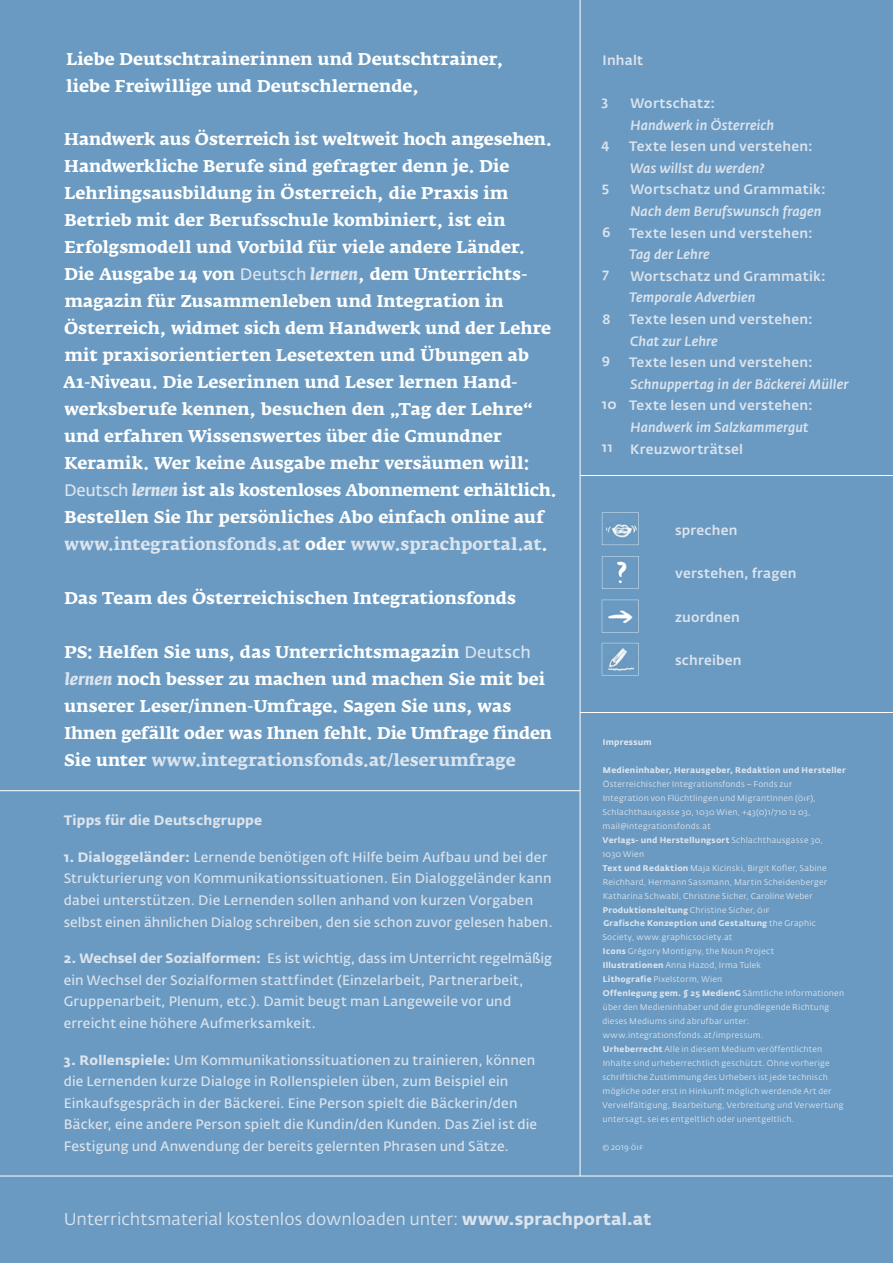
<style>
.page{position:relative;width:893px;height:1263px;background:#6a9ac1}
.page>*{position:absolute;margin:0;border:0;box-sizing:border-box;transform-origin:0 0}
.t1{font:700 16.8px/27px "Fedra Serif A Pro";color:#fff}
.t2{font:16.8px "Fedra Sans Alt Std";color:#dce4ee}
.t3{font:600 13.5px/21.6px "Fedra Sans Alt Std";letter-spacing:.01em;color:#dce4ee}
.t4{font:500 13.5px "Fedra Sans Alt Std";letter-spacing:.015em;color:#dce4ee}
.t5{font:italic 500 13.5px "Fedra Sans Alt Std";letter-spacing:.01em;color:#dce4ee}
.t6{font:700 13.5px "Fedra Sans Alt Std";letter-spacing:.015em;color:#dce4ee}
.t7{font:8.25px/14px "Fedra Sans Alt Std";letter-spacing:.03em;color:#dce4ee}
.t8{font:700 8.25px "Fedra Sans Alt Std";letter-spacing:.03em;color:#dce4ee}
.s1{font-family:"Fedra Sans Alt Std";font-weight:600;font-size:16.5px;color:#dce4ee}
.s2{font-style:italic;color:#dce4ee}
.s3{color:#dce4ee}
.s4{font-weight:700}
</style>
<div class="page">
<hr style="left:580px;top:0;width:1px;height:1176px;background:#fff">
<hr style="left:580px;top:475px;width:313px;height:1px;background:#fff">
<hr style="left:580px;top:712px;width:313px;height:1px;background:#fff">
<hr style="left:0;top:790px;width:580px;height:1px;background:#fff">
<hr style="left:0;top:1176px;width:893px;height:1px;background:#fff">
<svg style="left:602px;top:512px;width:37px;height:33px"></svg>
<img style="left:604px;top:517px;width:32px;height:24px">
<svg style="left:602px;top:556px;width:37px;height:33px"></svg>
<img style="left:605px;top:560px;width:30px;height:25px">
<svg style="left:602px;top:600px;width:37px;height:32px"></svg>
<img style="left:603px;top:606px;width:34px;height:24px">
<svg style="left:602px;top:643px;width:37px;height:33px"></svg>
<img style="left:603px;top:645px;width:31px;height:26px">
<p class="t1" style="left:66px;top:47px;width:439px">Liebe Deutschtrainerinnen und Deutschtrainer, liebe Freiwillige und Deutschlernende,</p>
<p class="t1" style="left:63px;top:127px;width:495px">Handwerk aus Österreich ist weltweit hoch angesehen.<br>Handwerkliche Berufe sind gefragter denn je. Die Lehrlingsausbildung in Österreich, die Praxis im Betrieb mit der Berufsschule kombiniert, ist ein Erfolgsmodell und Vorbild für viele andere Länder.<br>Die Ausgabe 14 von <span class="s1">Deutsch</span> <span class="s2">lernen</span>, dem Unterrichts&shy;magazin für Zusammenleben und Integration in Österreich, widmet sich dem Handwerk und der Lehre mit praxisorientierten Lesetexten und Übungen ab A1-Niveau. Die Leserinnen und Leser lernen Hand&shy;werksberufe kennen, besuchen den „Tag der Lehre“ und erfahren Wissenswertes über die Gmundner Keramik. Wer keine Ausgabe mehr versäumen will:<br><span class="s1">Deutsch</span> <span class="s2">lernen</span> ist als kostenloses Abonnement erhältlich.<br>Bestellen Sie Ihr persönliches Abo einfach online auf <span class="s3">www.integrationsfonds.at</span> oder <span class="s3">www.sprachportal.at</span>.</p>
<p class="t1" style="left:64px;top:586px;width:453px">Das Team des Österreichischen Integrationsfonds</p>
<p class="t1" style="left:64px;top:640px;width:489px">PS: Helfen Sie uns, das Unterrichtsmagazin <span class="s1">Deutsch </span><span class="s2">lernen</span> noch besser zu machen und machen Sie mit bei unserer Leser/innen-Umfrage. Sagen Sie uns, was Ihnen gefällt oder was Ihnen fehlt. Die Umfrage finden Sie unter <span class="s3">www.integrationsfonds.at/leserumfrage</span></p>
<p class="t6" style="left:64px;top:815px;width:200px">Tipps für die Deutschgruppe</p>
<p class="t3" style="left:64px;top:847px;width:490px"><span class="s4">1. Dialoggeländer:</span> Lernende benötigen oft Hilfe beim Aufbau und bei der Strukturierung von Kommunikationssituationen. Ein Dialoggeländer kann dabei unterstützen. Die Lernenden sollen anhand von kurzen Vorgaben selbst einen ähnlichen Dialog schreiben, den sie schon zuvor gelesen haben.</p>
<p class="t3" style="left:64px;top:949px;width:490px"><span class="s4">2. Wechsel der Sozialformen:</span> Es ist wichtig, dass im Unterricht regelmäßig ein Wechsel der Sozialformen stattfindet (Einzelarbeit, Partnerarbeit, Gruppenarbeit, Plenum, etc.). Damit beugt man Langeweile vor und erreicht eine höhere Aufmerksamkeit.</p>
<p class="t3" style="left:64px;top:1050px;width:475px"><span class="s4">3. Rollenspiele:</span> Um Kommunikationssituationen zu trainieren, können die Lernenden kurze Dialoge in Rollenspielen üben, zum Beispiel ein Einkaufsgespräch in der Bäckerei. Eine Person spielt die Bäckerin/den Bäcker, eine andere Person spielt die Kundin/den Kunden. Das Ziel ist die Festigung und Anwendung der bereits gelernten Phrasen und Sätze.</p>
<p class="t4" style="left:602px;top:54px;width:42px">Inhalt</p>
<p class="t4" style="left:601px;top:95px;width:8px">3</p>
<p class="t4" style="left:601px;top:139px;width:10px">4</p>
<p class="t4" style="left:602px;top:182px;width:9px">5</p>
<p class="t4" style="left:602px;top:227px;width:10px">6</p>
<p class="t4" style="left:602px;top:267px;width:8px">7</p>
<p class="t4" style="left:603px;top:313px;width:10px">8</p>
<p class="t4" style="left:602px;top:353px;width:10px">9</p>
<p class="t4" style="left:602px;top:398px;width:16px">10</p>
<p class="t4" style="left:602px;top:442px;width:12px">11</p>
<p class="t4" style="left:630px;top:98px;width:86px">Wortschatz:</p>
<p class="t5" style="left:630px;top:119px;width:145px">Handwerk in Österreich</p>
<p class="t4" style="left:629px;top:141px;width:185px">Texte lesen und verstehen:</p>
<p class="t5" style="left:630px;top:162px;width:135px">Was willst du werden?</p>
<p class="t4" style="left:630px;top:184px;width:197px">Wortschatz und Grammatik:</p>
<p class="t5" style="left:630px;top:206px;width:193px">Nach dem Berufswunsch fragen</p>
<p class="t4" style="left:629px;top:227px;width:185px">Texte lesen und verstehen:</p>
<p class="t5" style="left:629px;top:249px;width:82px">Tag der Lehre</p>
<p class="t4" style="left:630px;top:270px;width:197px">Wortschatz und Grammatik:</p>
<p class="t5" style="left:629px;top:292px;width:128px">Temporale Adverbien</p>
<p class="t4" style="left:629px;top:314px;width:185px">Texte lesen und verstehen:</p>
<p class="t5" style="left:630px;top:335px;width:89px">Chat zur Lehre</p>
<p class="t4" style="left:629px;top:357px;width:185px">Texte lesen und verstehen:</p>
<p class="t5" style="left:630px;top:378px;width:219px">Schnuppertag in der Bäckerei Müller</p>
<p class="t4" style="left:629px;top:400px;width:185px">Texte lesen und verstehen:</p>
<p class="t5" style="left:630px;top:422px;width:180px">Handwerk im Salzkammergut</p>
<p class="t4" style="left:630px;top:443px;width:114px">Kreuzworträtsel</p>
<p class="t4" style="left:675px;top:525px;width:64px">sprechen</p>
<p class="t4" style="left:675px;top:568px;width:123px">verstehen, fragen</p>
<p class="t4" style="left:675px;top:611px;width:66px">zuordnen</p>
<p class="t4" style="left:675px;top:654px;width:68px">schreiben</p>
<p class="t8" style="left:603px;top:739px;width:50px">Impressum</p>
<p class="t8" style="left:603px;top:767px;width:244px">Medieninhaber, Herausgeber, Redaktion und Hersteller</p>
<p class="t7" style="left:602px;top:778px;width:243px">Österreichischer Integrationsfonds – Fonds zur<br>Integration von Flüchtlingen und MigrantInnen (öif), Schlachthausgasse 30, 1030 Wien, +43(0)1/710 12 03, mail@integrationsfonds.at<br><span class="s4">Verlags- und Herstellungsort</span> Schlachthausgasse 30,<br>1030 Wien<br><span class="s4">Text und Redaktion</span> Maja Kicinski, Birgit Kofler, Sabine Reichhard, Hermann Sassmann, Martin Scheidenberger Katharina Schwabl, Christine Sicher, Caroline Weber <span class="s4">Produktionsleitung</span> Christine Sicher, öif<br><span class="s4">Grafische Konzeption und Gestaltung</span> the Graphic Society, www.graphicsociety.at<br><span class="s4">Icons</span> Grégory Montigny, the Noun Project<br><span class="s4">Illustrationen</span> Anna Hazod, Irma Tulek<br><span class="s4">Lithografie</span> Pixelstorm, Wien<br><span class="s4">Offenlegung gem. § 25 MedienG</span> Sämtliche Informationen über den Medieninhaber und die grundlegende Richtung dieses Mediums sind abrufbar unter: www.integrationsfonds.at/impressum.<br><span class="s4">Urheberrecht</span> Alle in diesem Medium veröffentlichten Inhalte sind urheberrechtlich geschützt. Ohne vorherige schriftliche Zustimmung des Urhebers ist jede technisch mögliche oder erst in Hinkunft möglich werdende Art der Vervielfältigung, Bearbeitung, Verbreitung und Verwertung untersagt, sei es entgeltlich oder unentgeltlich.</p>
<p class="t7" style="left:602px;top:1140px;width:43px">© 2019 öif</p>
<p class="t2" style="left:64px;top:1212px;width:589px">Unterrichtsmaterial kostenlos downloaden unter: <span class="s4">www.sprachportal.at</span></p>
</div>
